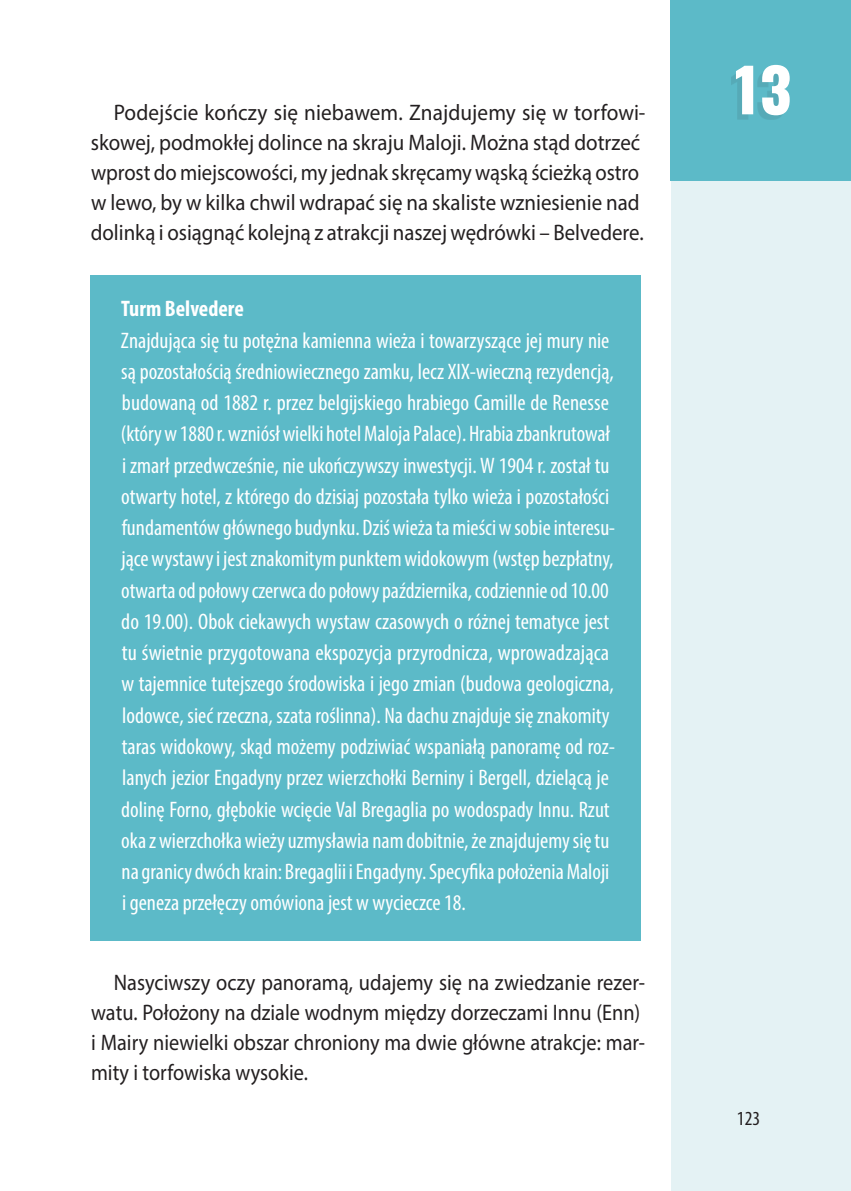
<style>
.page{position:relative;width:851px;height:1191px;background:#fff}
.page>*{position:absolute;margin:0;border:0;box-sizing:border-box;transform-origin:0 0}
.t1{font:800 60px "Oswald";color:#fff}
.ramka{font:condensed 22.5px/31.2px "Myriad Pro";color:#fff}
.txt{font:22.5px/30px "Myriad Pro";color:#231f20;scale:.93 1}
.txt-2{font:22.5px/30px "Myriad Pro";color:#231f20;scale:.91 1}
.txt-3{font:22.5px "Myriad Pro";color:#231f20;scale:.94 1}
.ramka-2{font:700 condensed 22.5px "Myriad Pro";color:#fff}
.t2{font:condensed 20px "Myriad Pro";color:#231f20}
</style>
<div class="page">
<div style="left:670px;top:180px;width:180px;height:1011px;background:#e4f2f4"></div>
<div style="left:670px;top:0;width:180px;height:180px;background:#5cbac8"></div>
<div style="left:730px;top:70px;width:54px;height:50px;background:#231f20;opacity:.1"></div>
<div style="left:90px;top:275px;width:550px;height:666px;background:#5cbac8"></div>
<p class="txt-3" style="left:114px;top:99px;width:567px">Podejście kończy się niebawem. Znajdujemy się w torfowi-</p>
<p class="txt" style="left:91px;top:127px;width:596px">skowej, podmokłej dolince na skraju Maloji. Można stąd dotrzeć wprost do miejscowości, my jednak skręcamy wąską ścieżką ostro w lewo, by w kilka chwil wdrapać się na skaliste wzniesienie nad dolinką i osiągnąć kolejną z atrakcji naszej wędrówki – Belvedere.</p>
<p class="ramka-2" style="left:121px;top:295px;width:124px">Turm Belvedere</p>
<p class="ramka" style="left:121px;top:324px;width:496px">Znajdująca się tu potężna kamienna wieża i towarzyszące jej mury nie są pozostałością średniowiecznego zamku, lecz XIX-wieczną rezydencją, budowaną od 1882 r. przez belgijskiego hrabiego Camille de Renesse (który w 1880 r. wzniósł wielki hotel Maloja Palace). Hrabia zbankrutował i zmarł przedwcześnie, nie ukończywszy inwestycji. W 1904 r. został tu otwarty hotel, z którego do dzisiaj pozostała tylko wieża i pozostałości fundamentów głównego budynku. Dziś wieża ta mieści w sobie interesu&shy;jące wystawy i jest znakomitym punktem widokowym (wstęp bezpłatny, otwarta od połowy czerwca do połowy października, codziennie od 10.00 do 19.00). Obok ciekawych wystaw czasowych o różnej tematyce jest tu świetnie przygotowana ekspozycja przyrodnicza, wprowadzająca w tajemnice tutejszego środowiska i jego zmian (budowa geologiczna, lodowce, sieć rzeczna, szata roślinna). Na dachu znajduje się znakomity taras widokowy, skąd możemy podziwiać wspaniałą panoramę od roz&shy;lanych jezior Engadyny przez wierzchołki Berniny i Bergell, dzielącą je dolinę Forno, głębokie wcięcie Val Bregaglia po wodospady Innu. Rzut oka z wierzchołka wieży uzmysławia nam dobitnie, że znajdujemy się tu na granicy dwóch krain: Bregaglii i Engadyny. Specyfika położenia Maloji i geneza przełęczy omówiona jest w wycieczce 18.</p>
<p class="txt-2" style="left:91px;top:967px;width:610px;text-indent:23px">Nasyciwszy oczy panoramą, udajemy się na zwiedzanie rezer&shy;watu. Położony na dziale wodnym między dorzeczami Innu (Enn) i Mairy niewielki obszar chroniony ma dwie główne atrakcje: mar&shy;mity i torfowiska wysokie.</p>
<h1 class="t1" style="left:729px;top:48px;width:63px">13</h1>
<p class="t2" style="left:736px;top:1106px;width:25px">123</p>
</div>
